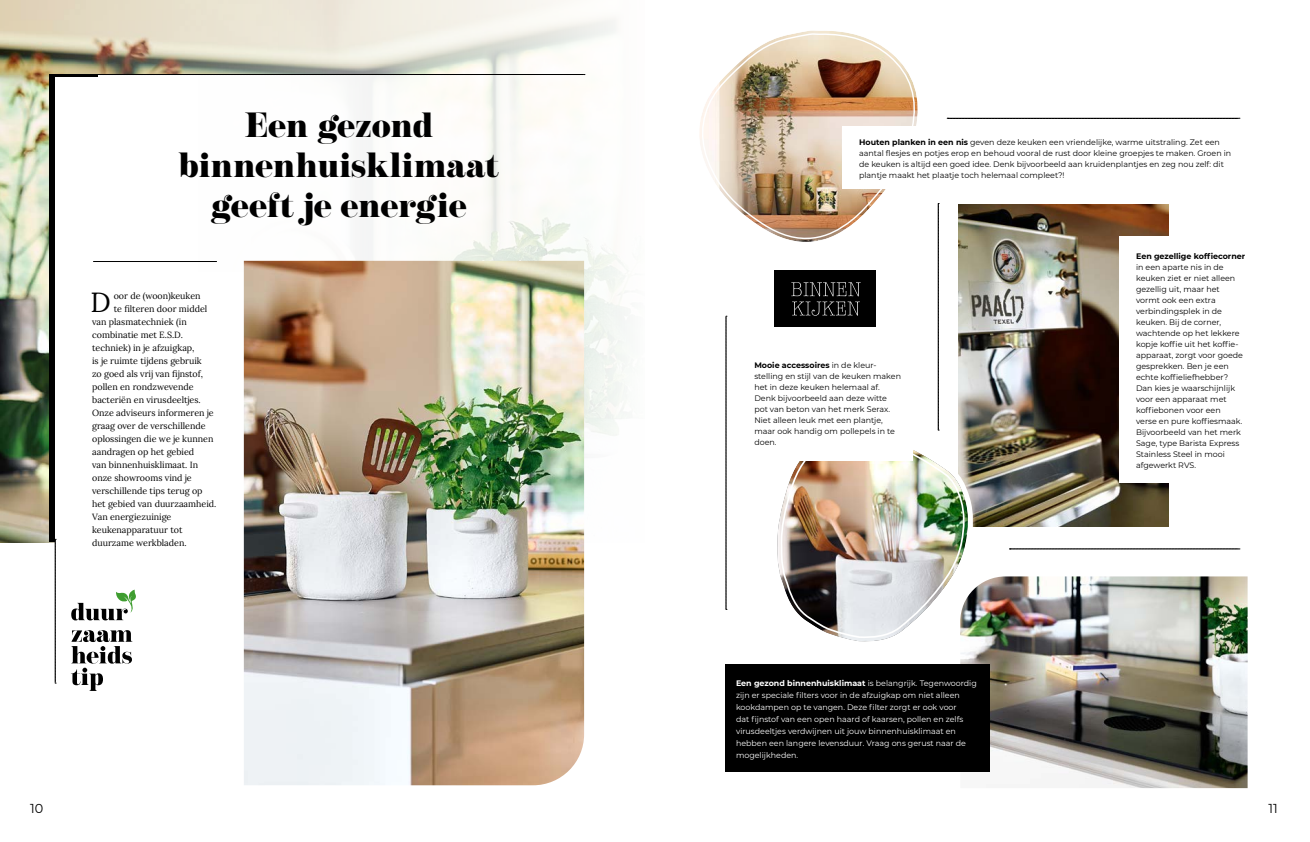
<style>
.page{position:relative;width:1310px;height:842px;background:#fff}
.page>*{position:absolute;margin:0;border:0;box-sizing:border-box;transform-origin:0 0}
.t1{font:35px/40px "NT Josefine";letter-spacing:.01em;color:#000;text-align:center}
.t2{font:27.6px "Lora";color:#000}
.t3{font:13px "Montserrat";color:#000}
.t4{font:9px "Lora";color:#000}
.t5{font:8px/11px "Montserrat";color:#000}
.t6{font:8px/12px "Montserrat";color:#fff}
.t7{font:700 8px "Montserrat";color:#000}
.s1{font-weight:700}
</style>
<div class="page">
<img style="left:960px;top:576px;width:287px;height:212px">
<img style="left:969px;top:205px;width:199px;height:322px">
<div style="left:1119px;top:236px;width:133px;height:247px;background:#fff"></div>
<img style="left:0;top:0;width:625px;height:542px">
<div style="left:55px;top:272px;width:231px;height:275px;background:#fff"></div>
<div style="left:55px;top:75px;width:489px;height:214px;background:#fff"></div>
<img style="left:244px;top:261px;width:340px;height:524px">
<div style="left:50px;top:74px;width:5px;height:468px;background:#000"></div>
<hr style="left:52px;top:74px;width:46px;height:3px;background:#000">
<svg style="left:55px;top:539px;width:1px;height:145px"></svg>
<svg style="left:71px;top:630px;width:61px;height:61px"></svg>
<svg style="left:71px;top:590px;width:65px;height:30px"></svg>
<hr style="left:93px;top:261px;width:124px;height:1px;background:#000">
<svg style="left:98px;top:74px;width:487px;height:1px"></svg>
<img style="left:699px;top:32px;width:219px;height:203px">
<div style="left:842px;top:126px;width:397px;height:63px;background:#fff"></div>
<svg style="left:960px;top:423px;width:17px;height:226px"></svg>
<div style="left:724px;top:664px;width:265px;height:108px;background:#000"></div>
<img style="left:776px;top:203px;width:193px;height:439px">
<svg style="left:726px;top:316px;width:1px;height:294px"></svg>
<svg style="left:947px;top:118px;width:293px;height:1px"></svg>
<svg style="left:1009px;top:549px;width:231px;height:1px"></svg>
<h1 class="t1" style="left:179px;top:106px;width:322px">Een gezond binnenhuisklimaat geeft je energie</h1>
<h2 class="t2" style="left:91px;top:282px;width:22px">D</h2>
<p class="t4" style="left:114px;top:289px;width:88px">oor de (woon)keuken</p>
<p class="t4" style="left:114px;top:302px;width:95px">te filteren door middel</p>
<p class="t4" style="left:92px;top:315px;width:96px">van plasmatechniek (in</p>
<p class="t4" style="left:92px;top:328px;width:92px">combinatie met E.S.D.</p>
<p class="t4" style="left:92px;top:341px;width:104px">techniek) in je afzuigkap,</p>
<p class="t4" style="left:92px;top:354px;width:111px">is je ruimte tijdens gebruik</p>
<p class="t4" style="left:92px;top:367px;width:112px">zo goed als vrij van fijnstof,</p>
<p class="t4" style="left:92px;top:380px;width:103px">pollen en rondzwevende</p>
<p class="t4" style="left:92px;top:393px;width:110px">bacteriën en virusdeeltjes.</p>
<p class="t4" style="left:92px;top:406px;width:123px">Onze adviseurs informeren je</p>
<p class="t4" style="left:92px;top:419px;width:115px">graag over de verschillende</p>
<p class="t4" style="left:92px;top:432px;width:123px">oplossingen die we je kunnen</p>
<p class="t4" style="left:92px;top:445px;width:104px">aandragen op het gebied</p>
<p class="t4" style="left:92px;top:458px;width:107px">van binnenhuisklimaat. In</p>
<p class="t4" style="left:92px;top:471px;width:101px">onze showrooms vind je</p>
<p class="t4" style="left:92px;top:484px;width:112px">verschillende tips terug op</p>
<p class="t4" style="left:92px;top:497px;width:126px">het gebied van duurzaamheid.</p>
<p class="t4" style="left:92px;top:510px;width:81px">Van energiezuinige</p>
<p class="t4" style="left:92px;top:523px;width:92px">keukenapparatuur tot</p>
<p class="t4" style="left:92px;top:536px;width:96px">duurzame werkbladen.</p>
<p class="t5" style="left:859px;top:136px;width:374px"><span class="s1">Houten planken in een nis</span> geven deze keuken een vriendelijke, warme uitstraling. Zet een aantal flesjes en potjes erop en behoud vooral de rust door kleine groepjes te maken. Groen in de keuken is altijd een goed idee. Denk bijvoorbeeld aan kruidenplantjes en zeg nou zelf: dit plantje maakt het plaatje toch helemaal compleet?!</p>
<p class="t5" style="left:754px;top:360px;width:148px"><span class="s1">Mooie accessoires</span> in de kleur&shy;stelling en stijl van de keuken maken het in deze keuken helemaal af.<br>Denk bijvoorbeeld aan deze witte pot van beton van het merk Serax.<br>Niet alleen leuk met een plantje, maar ook handig om pollepels in te doen.</p>
<p class="t6" style="left:736px;top:677px;width:242px"><span class="s1">Een gezond binnenhuisklimaat</span> is belangrijk. Tegenwoordig zijn er speciale filters voor in de afzuigkap om niet alleen kookdampen op te vangen. Deze filter zorgt er ook voor<br>dat fijnstof van een open haard of kaarsen, pollen en zelfs virusdeeltjes verdwijnen uit jouw binnenhuisklimaat en hebben een langere levensduur. Vraag ons gerust naar de mogelijkheden.</p>
<p class="t7" style="left:1136px;top:250px;width:111px">Een gezellige koffiecorner</p>
<p class="t5" style="left:1136px;top:261px;width:108px">in een aparte nis in de keuken ziet er niet alleen gezellig uit, maar het vormt ook een extra verbindingsplek in de keuken. Bij de corner, wachtende op het lekkere kopje koffie uit het koffie&shy;apparaat, zorgt voor goede gesprekken. Ben je een echte koffieliefhebber?<br>Dan kies je waarschijnlijk voor een apparaat met koffiebonen voor een verse en pure koffiesmaak.<br>Bijvoorbeeld van het merk<br>Sage, type Barista Express<br>Stainless Steel in mooi afgewerkt RVS.</p>
<h3 class="t3" style="left:30px;top:799px;width:15px">10</h3>
<h3 class="t3" style="left:1268px;top:799px;width:11px">11</h3>
</div>
